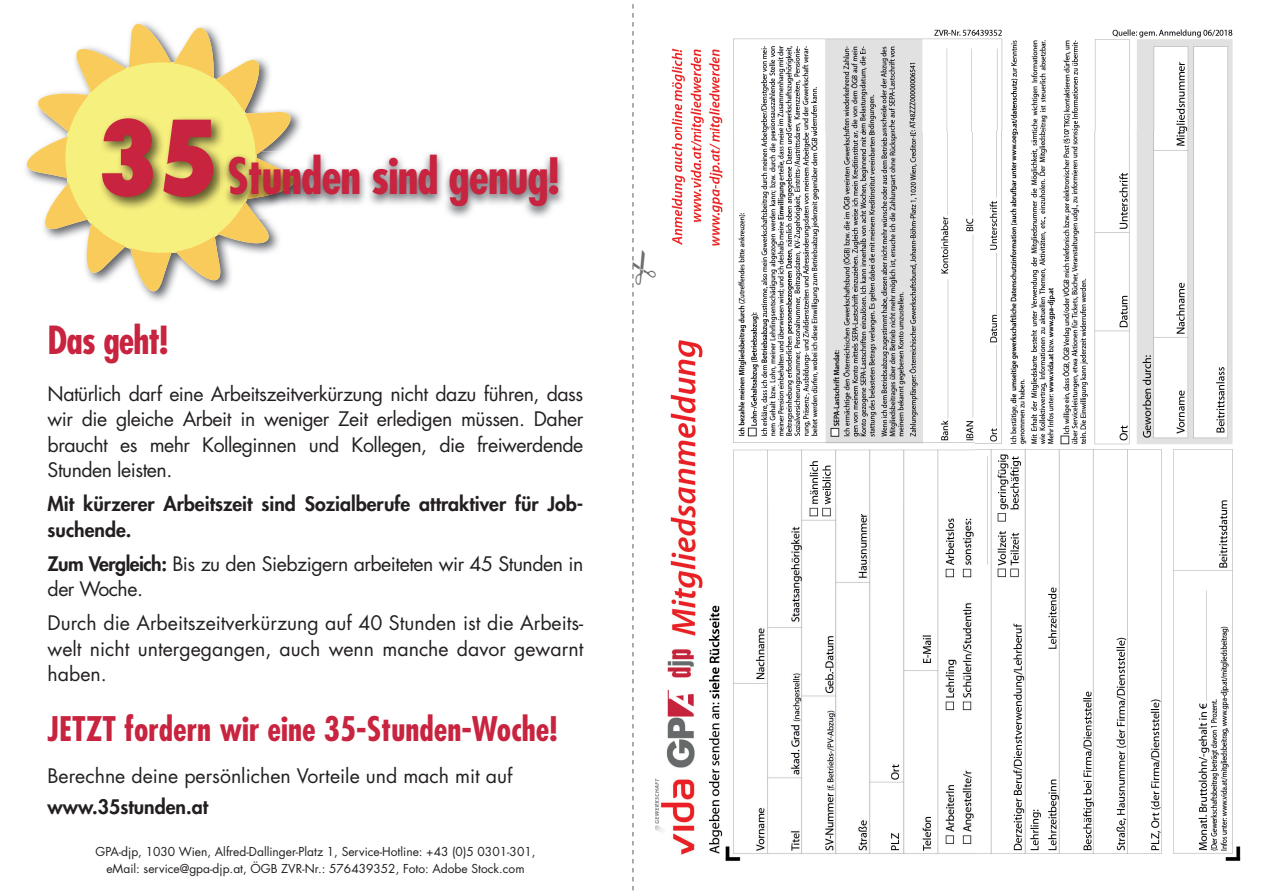
<style>
.page{position:relative;width:1263px;height:893px;background:#fff}
.page>*{position:absolute;margin:0;border:0;box-sizing:border-box;transform-origin:0 0}
.t1{font:700 condensed 48.75px "Futura Std";letter-spacing:-.02em;color:#c8233f}
.t2{font:700 condensed 37.65px "Futura Std";letter-spacing:-.025em;color:#c8233f}
.t3{font:700 condensed 33px "Futura Std";color:#c8233f}
.t4{font:19.5px/25.5px "Futura Std";letter-spacing:-.025em;color:#231f20;text-align:justify}
.t5{font:800 19.5px/25.5px "Futura Std";color:#231f20}
.t6{font:19.5px "Futura Std";color:#231f20}
.t7{font:12px/16.8px "Futura Std";color:#231f20;text-align:center}
.s1{font-weight:800;font-size:100.8px}
.s2{font-weight:800}
</style>
<div class="page">
<img style="left:656px;top:29px;width:585px;height:833px">
<svg style="left:25px;top:24px;width:276px;height:277px"></svg>
<img style="left:98px;top:114px;width:129px;height:97px">
<img style="left:310px;top:153px;width:254px;height:64px">
<img style="left:221px;top:151px;width:12px;height:68px">
<img style="left:233px;top:151px;width:77px;height:68px">
<img style="left:221px;top:151px;width:6px;height:60px">
<svg style="left:632px;top:4px;width:24px;height:887px"></svg>
<h1 class="t1" style="left:97px;top:153px;width:464px"><span class="s1">35</span> Stunden sind genug!</h1>
<h2 class="t2" style="left:48px;top:323px;width:122px">Das geht!</h2>
<p class="t4" style="left:48px;top:382px;width:537px">Natürlich darf eine Arbeitszeitverkürzung nicht dazu führen, dass wir die gleiche Arbeit in weniger Zeit erledigen müssen. Daher braucht es mehr Kolleginnen und Kollegen, die freiwerdende Stunden leisten.</p>
<p class="t5" style="left:48px;top:493px;width:537px">Mit kürzerer Arbeitszeit sind Sozialberufe attraktiver für Job&shy;suchende.</p>
<p class="t4" style="left:48px;top:552px;width:537px"><span class="s2">Zum Vergleich:</span> Bis zu den Siebzigern arbeiteten wir 45 Stunden in der Woche.</p>
<p class="t4" style="left:48px;top:612px;width:537px">Durch die Arbeitszeitverkürzung auf 40 Stunden ist die Arbeits&shy;welt nicht untergegangen, auch wenn manche davor gewarnt haben.</p>
<h3 class="t3" style="left:48px;top:713px;width:511px">JETZT fordern wir eine 35-Stunden-Woche!</h3>
<p class="t6" style="left:48px;top:766px;width:466px">Berechne deine persönlichen Vorteile und mach mit auf</p>
<p class="t5" style="left:48px;top:795px;width:162px">www.35stunden.at</p>
<p class="t7" style="left:95px;top:844px;width:441px">GPA-djp, 1030 Wien, Alfred-Dallinger-Platz 1, Service-Hotline: +43 (0)5 0301-301, eMail: service@gpa-djp.at, ÖGB ZVR-Nr.: 576439352, Foto: Adobe Stock.com</p>
</div>
